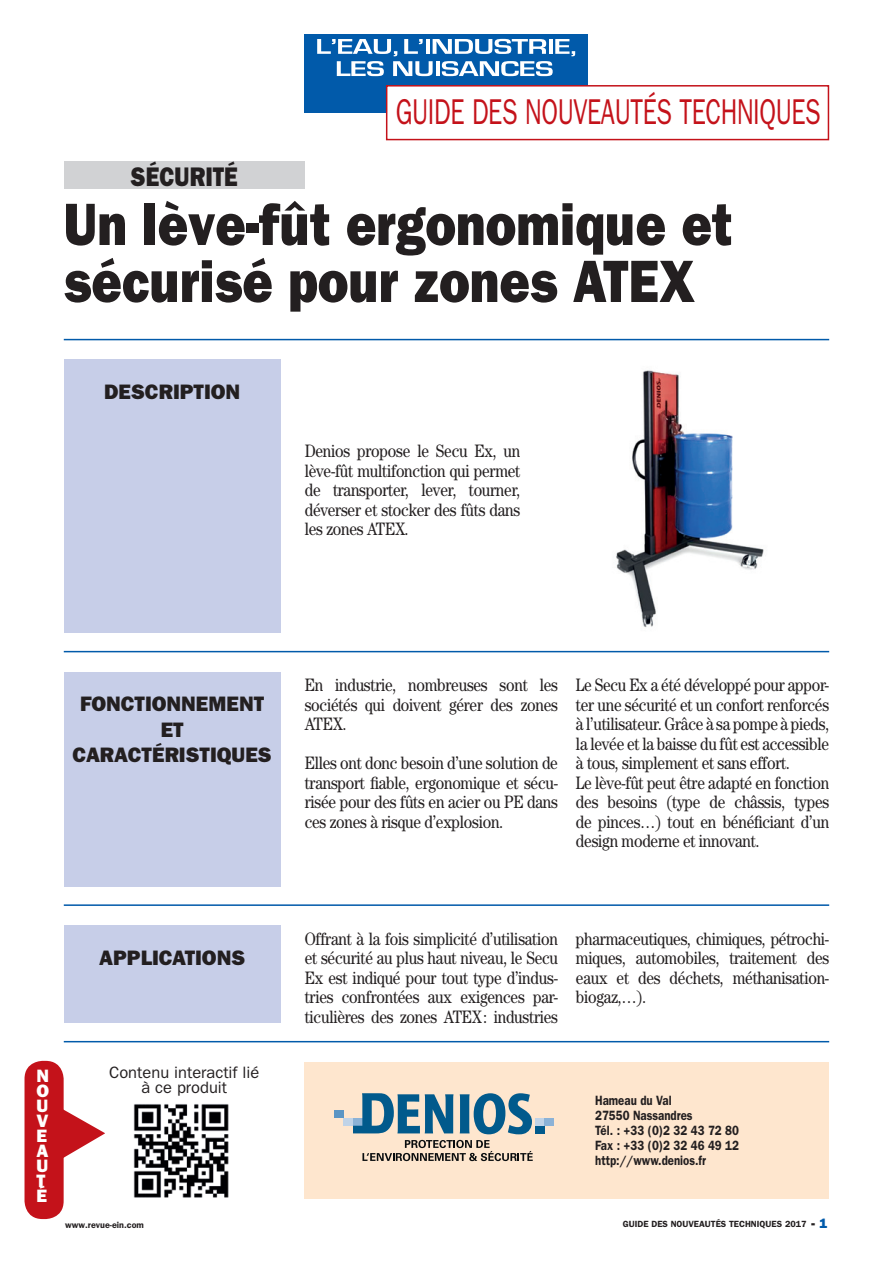
<style>
.page{position:relative;width:893px;height:1263px;background:#fff}
.page>*{position:absolute;margin:0;border:0;box-sizing:border-box;transform-origin:0 0}
.Guide_Titre{font:60px/57px "ITC Franklin Gothic Std Hvy";color:#231f20;scale:.85 1}
.Normal_e{font:36px "ITC Franklin Gothic Std";letter-spacing:-.015em;color:#c4121a;scale:.7 1}
.Guide_rubrique{font:27px "ITC Franklin Gothic Std Hvy";color:#231f20;scale:.85 1}
.Guide_sous_titre{font:21px "ITC Franklin Gothic Std Hvy";color:#231f20}
.Guide_texte{font:18px/19.5px "Century Std";letter-spacing:-.015em;color:#231f20;text-align:justify;scale:.85 1}
.Style_de_paragraphe{font:18px "ITC Franklin Gothic Std Hvy";color:#fff}
.Style_de_paragraphe-2{font:16.5px "ITC Franklin Gothic Std";color:#231f20}
.Guide_adresse{font:600 13.5px "ITC Franklin Gothic Std";color:#231f20;scale:.85 1}
.Normal_e-2{font:600 9px "ITC Franklin Gothic Std";color:#231f20}
.s1{font-family:"ITC Franklin Gothic Std Hvy";font-weight:400;font-size:13.5px}
.s2{font-family:"ITC Franklin Gothic Std Hvy";font-weight:400;font-size:13.5px;color:#015aaa}
</style>
<div class="page">
<div style="left:305px;top:34px;width:283px;height:79px;background:#015aaa"></div>
<svg style="left:317px;top:39px;width:258px;height:37px"></svg>
<div style="left:387px;top:86px;width:441px;height:54px;background:#fff"></div>
<div style="left:386px;top:85px;width:443px;height:55px;border:2px solid #c4121a"></div>
<div style="left:64px;top:360px;width:217px;height:273px;background:#c7cee8"></div>
<div style="left:64px;top:162px;width:241px;height:27px;background:#d1d2d4"></div>
<hr style="left:64px;top:339px;width:765px;height:1px;background:#015aaa">
<div style="left:305px;top:1062px;width:524px;height:136px;background:#fee6ce"></div>
<hr style="left:64px;top:651px;width:765px;height:1px;background:#015aaa">
<hr style="left:64px;top:904px;width:765px;height:2px;background:#015aaa">
<div style="left:64px;top:672px;width:217px;height:214px;background:#c7cee8"></div>
<div style="left:64px;top:925px;width:217px;height:98px;background:#c7cee8"></div>
<hr style="left:64px;top:1041px;width:765px;height:1px;background:#015aaa">
<img style="left:133px;top:1104px;width:96px;height:94px">
<div style="left:25px;top:1061px;width:39px;height:158px;background:#c4121a;border-radius:18px"></div>
<svg style="left:63px;top:1108px;width:42px;height:51px"></svg>
<svg style="left:460px;top:1093px;width:72px;height:41px"></svg>
<svg style="left:353px;top:1093px;width:100px;height:40px"></svg>
<div style="left:535px;top:1126px;width:10px;height:7px;background:#015a8c"></div>
<div style="left:344px;top:1118px;width:9px;height:8px;background:#c0d3e7"></div>
<div style="left:334px;top:1110px;width:10px;height:8px;background:#5b95c4"></div>
<div style="left:535px;top:1118px;width:10px;height:8px;background:#c0d3e7"></div>
<div style="left:545px;top:1118px;width:9px;height:8px;background:#8cb2d6"></div>
<svg style="left:362px;top:1140px;width:171px;height:21px"></svg>
<img style="left:616px;top:370px;width:148px;height:258px">
<p class="Guide_rubrique" style="left:131px;top:161px;width:128px">SÉCURITÉ</p>
<p class="Normal_e" style="left:396px;top:91px;width:608px">GUIDE DES NOUVEAUTÉS TECHNIQUES</p>
<p class="Guide_Titre" style="left:64px;top:196px;width:788px">Un lève-fût ergonomique et sécurisé pour zones ATEX</p>
<p class="Guide_sous_titre" style="left:104px;top:380px;width:138px">DESCRIPTION</p>
<p class="Guide_texte" style="left:305px;top:441px;width:255px">Denios propose le Secu Ex, un lève-fût multifonction qui permet de transporter, lever, tourner, déverser et stocker des fûts dans les zones ATEX.</p>
<p class="Guide_sous_titre" style="left:80px;top:692px;width:186px">FONCTIONNEMENT</p>
<p class="Guide_sous_titre" style="left:161px;top:717px;width:25px">ET</p>
<p class="Guide_sous_titre" style="left:73px;top:742px;width:201px">CARACTÉRISTIQUES</p>
<p class="Guide_texte" style="left:305px;top:675px;width:299px">En industrie, nombreuses sont les sociétés qui doivent gérer des zones ATEX.</p>
<p class="Guide_texte" style="left:305px;top:753px;width:299px">Elles ont donc besoin d’une solution de transport fiable, ergonomique et sécu&shy;risée pour des fûts en acier ou PE dans ces zones à risque d’explosion.</p>
<p class="Guide_texte" style="left:576px;top:675px;width:299px">Le Secu Ex a été développé pour appor&shy;ter une sécurité et un confort renforcés à l’utilisateur. Grâce à sa pompe à pieds, la levée et la baisse du fût est accessible à tous, simplement et sans effort.</p>
<p class="Guide_texte" style="left:576px;top:773px;width:299px">Le lève-fût peut être adapté en fonction des besoins (type de châssis, types de pinces…) tout en bénéficiant d’un design moderne et innovant.</p>
<p class="Guide_sous_titre" style="left:99px;top:945px;width:148px">APPLICATIONS</p>
<p class="Guide_texte" style="left:305px;top:929px;width:299px">Offrant à la fois simplicité d’utilisation et sécurité au plus haut niveau, le Secu Ex est indiqué pour tout type d’indus&shy;tries confrontées aux exigences par&shy;ticulières des zones ATEX: industries</p>
<p class="Guide_texte" style="left:576px;top:929px;width:299px">pharmaceutiques, chimiques, pétrochi&shy;miques, automobiles, traitement des eaux et des déchets, méthanisation&shy;biogaz,…).</p>
<p class="Style_de_paragraphe" style="left:37px;top:1065px;width:14px">N</p>
<p class="Style_de_paragraphe" style="left:37px;top:1080px;width:14px">O</p>
<p class="Style_de_paragraphe" style="left:37px;top:1095px;width:13px">U</p>
<p class="Style_de_paragraphe" style="left:37px;top:1110px;width:13px">V</p>
<p class="Style_de_paragraphe" style="left:37px;top:1125px;width:12px">E</p>
<p class="Style_de_paragraphe" style="left:37px;top:1140px;width:13px">A</p>
<p class="Style_de_paragraphe" style="left:37px;top:1155px;width:13px">U</p>
<p class="Style_de_paragraphe" style="left:37px;top:1170px;width:10px">T</p>
<p class="Style_de_paragraphe" style="left:37px;top:1185px;width:12px">É</p>
<p class="Style_de_paragraphe-2" style="left:109px;top:1062px;width:152px">Contenu interactif lié</p>
<p class="Style_de_paragraphe-2" style="left:141px;top:1077px;width:87px">à ce produit</p>
<p class="Guide_adresse" style="left:595px;top:1092px;width:92px">Hameau du Val</p>
<p class="Guide_adresse" style="left:595px;top:1107px;width:116px">27550 Nassandres</p>
<p class="Guide_adresse" style="left:595px;top:1122px;width:171px">Tél. : +33 (0)2 32 43 72 80</p>
<p class="Guide_adresse" style="left:595px;top:1137px;width:171px">Fax : +33 (0)2 32 46 49 12</p>
<p class="Guide_adresse" style="left:595px;top:1152px;width:132px">http://www.denios.fr</p>
<p class="Normal_e-2" style="left:65px;top:1219px;width:80px">www.revue-ein.com</p>
<p class="Normal_e-2" style="left:623px;top:1218px;width:206px">GUIDE DES NOUVEAUTÉS TECHNIQUES 2017 <span class="s1">-</span> <span class="s2">1</span></p>
</div>
